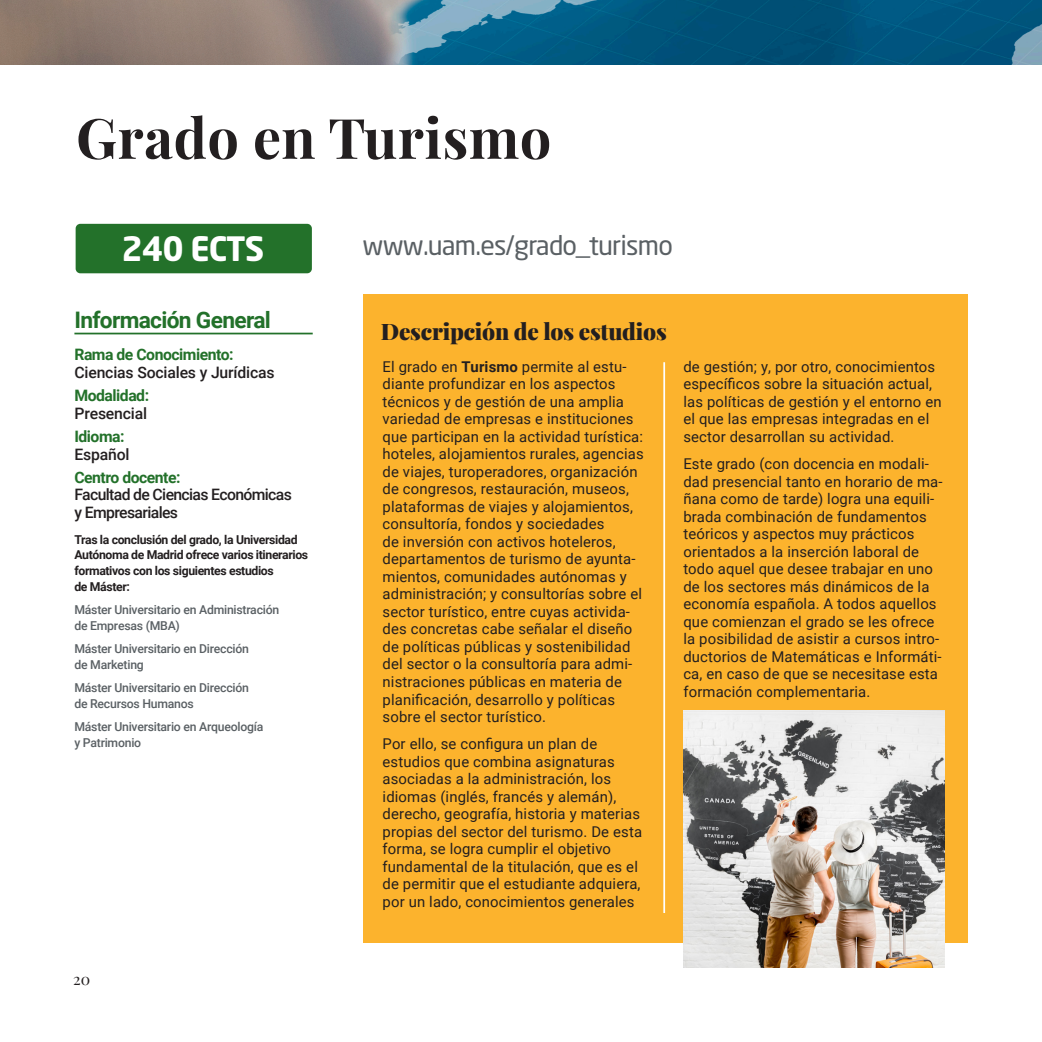
<style>
.page{position:relative;width:1042px;height:1042px;background:#fff}
.page>*{position:absolute;margin:0;border:0;box-sizing:border-box;transform-origin:0 0}
.t1{font:700 55.65px "Playfair Display";letter-spacing:.01em;color:#231f20}
.t2{font:700 33.25px "Neo Sans W1 G";letter-spacing:-.03em;color:#fff}
.t3{font:26.6px "Neo Sans W1 G";letter-spacing:-.03em;color:#5a6064}
.t4{font:900 22.75px "Playfair Display";letter-spacing:-.01em;color:#231f20}
.t5{font:700 22.75px "Roboto";letter-spacing:-.03em;color:#23712a}
.t6{font:500 15.75px/17.5px "Roboto";letter-spacing:-.04em;color:#231f20}
.t7{font:500 15.75px/17.5px "Roboto";letter-spacing:-.01em;color:#231f20}
.t8{font:700 15.75px/17.5px "Roboto";letter-spacing:-.03em;color:#23712a}
.t9{font:15.75px "Playfair Display";color:#231f20}
.t10{font:14.88px/17.5px "Roboto";letter-spacing:.01em;color:#231f20}
.t11{font:500 12.25px/15.8px "Roboto";letter-spacing:-.02em;color:#5a6064}
.t12{font:700 12.25px/15.8px "Roboto";letter-spacing:-.03em;color:#231f20}
.s1{font-weight:700;color:#23712a}
.s2{font-weight:500;color:#231f20}
.s3{font-weight:700}
</style>
<div class="page">
<div style="left:363px;top:294px;width:604px;height:649px;background:#fcb32d"></div>
<img style="left:0;top:0;width:1042px;height:64px">
<hr style="left:74px;top:333px;width:239px;height:1px;background:#23712a">
<div style="left:76px;top:224px;width:236px;height:49px;background:#23712a;border-radius:5px"></div>
<hr style="left:663px;top:362px;width:2px;height:551px;background:#fff">
<img style="left:684px;top:710px;width:260px;height:257px">
<p class="t1" style="left:76px;top:94px;width:477px">Grado en Turismo</p>
<p class="t2" style="left:121px;top:228px;width:144px">240 ECTS</p>
<p class="t3" style="left:363px;top:229px;width:312px">www.uam.es/grado_turismo</p>
<p class="t5" style="left:74px;top:304px;width:198px">Información General</p>
<p class="t7" style="left:74px;top:345px;width:202px"><span class="s1">Rama de Conocimiento:<br></span>Ciencias Sociales y Jurídicas</p>
<p class="t8" style="left:74px;top:386px;width:76px">Modalidad:<br><span class="s2">Presencial</span></p>
<p class="t8" style="left:74px;top:427px;width:57px">Idioma:<br><span class="s2">Español</span></p>
<p class="t6" style="left:74px;top:468px;width:219px"><span class="s1">Centro docente:<br></span>Facultad de Ciencias Económicas y Empresariales</p>
<p class="t12" style="left:74px;top:531px;width:235px">Tras la conclusión del grado, la Universidad Autónoma de Madrid ofrece varios itinerarios formativos con los siguientes estudios<br>de Máster:</p>
<p class="t11" style="left:74px;top:601px;width:206px">Máster Universitario en Administración de Empresas (MBA)</p>
<p class="t11" style="left:74px;top:640px;width:176px">Máster Universitario en Dirección de Marketing</p>
<p class="t11" style="left:74px;top:679px;width:176px">Máster Universitario en Dirección de Recursos Humanos</p>
<p class="t11" style="left:74px;top:718px;width:190px">Máster Universitario en Arqueología y Patrimonio</p>
<p class="t4" style="left:381px;top:313px;width:287px">Descripción de los estudios</p>
<p class="t10" style="left:382px;top:357px;width:263px">El grado en <span class="s3">Turismo</span> permite al estu&shy;diante profundizar en los aspectos técnicos y de gestión de una amplia variedad de empresas e instituciones que participan en la actividad turística: hoteles, alojamientos rurales, agencias de viajes, turoperadores, organización de congresos, restauración, museos, plataformas de viajes y alojamientos, consultoría, fondos y sociedades<br>de inversión con activos hoteleros, departamentos de turismo de ayunta&shy;mientos, comunidades autónomas y administración; y consultorías sobre el sector turístico, entre cuyas activida&shy;des concretas cabe señalar el diseño de políticas públicas y sostenibilidad del sector o la consultoría para admi&shy;nistraciones públicas en materia de planificación, desarrollo y políticas sobre el sector turístico.</p>
<p class="t10" style="left:382px;top:735px;width:261px">Por ello, se configura un plan de estudios que combina asignaturas asociadas a la administración, los idiomas (inglés, francés y alemán), derecho, geografía, historia y materias propias del sector del turismo. De esta forma, se logra cumplir el objetivo fundamental de la titulación, que es el de permitir que el estudiante adquiera, por un lado, conocimientos generales</p>
<p class="t10" style="left:683px;top:357px;width:260px">de gestión; y, por otro, conocimientos específicos sobre la situación actual, las políticas de gestión y el entorno en el que las empresas integradas en el sector desarrollan su actividad.</p>
<p class="t10" style="left:683px;top:455px;width:261px">Este grado (con docencia en modali&shy;dad presencial tanto en horario de ma&shy;ñana como de tarde) logra una equili&shy;brada combinación de fundamentos teóricos y aspectos muy prácticos orientados a la inserción laboral de todo aquel que desee trabajar en uno de los sectores más dinámicos de la economía española. A todos aquellos que comienzan el grado se les ofrece la posibilidad de asistir a cursos intro&shy;ductorios de Matemáticas e Informáti&shy;ca, en caso de que se necesitase esta formación complementaria.</p>
<p class="t9" style="left:73px;top:966px;width:18px">20</p>
</div>
